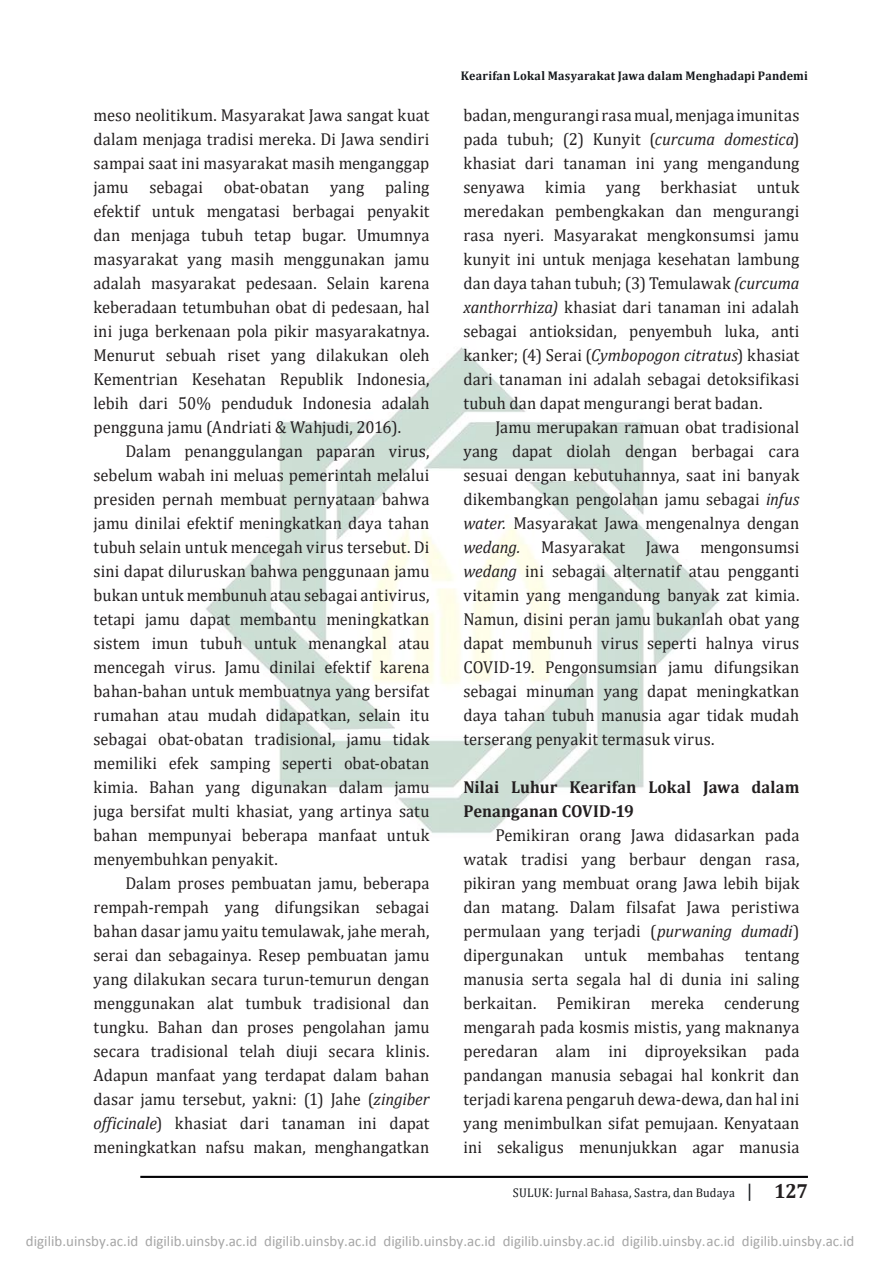
<style>
.page{position:relative;width:893px;height:1263px;background:#fff}
.page>*{position:absolute;margin:0;border:0;box-sizing:border-box;transform-origin:0 0}
.t1{font:17.4px/24px "Cambria";letter-spacing:.005em;color:#231f20;text-align:justify;scale:.95 1}
.t2{font:700 17.4px/24px "Cambria";letter-spacing:.01em;color:#231f20;scale:.95 1}
.t3{font:15px "Calibri";color:#a6a6a6}
.t4{font:700 12.6px "Cambria";letter-spacing:.02em;color:#15181c;scale:.95 1}
.t5{font:12.6px "Cambria";letter-spacing:.025em;color:#15181c;scale:.95 1}
.s1{font-style:italic}
.s2{font-size:18.9px}
.s3{font-weight:700;font-size:20.4px;color:#231f20}
</style>
<div class="page">
<img style="left:206px;top:347px;width:512px;height:486px">
<hr style="left:140px;top:1176px;width:668px;height:2px;background:#020205">
<p class="t1" style="left:94px;top:103px;width:355px">meso neolitikum. Masyarakat Jawa sangat kuat dalam menjaga tradisi mereka. Di Jawa sendiri sampai saat ini masyarakat masih menganggap jamu sebagai obat-obatan yang paling efektif untuk mengatasi berbagai penyakit dan menjaga tubuh tetap bugar. Umumnya masyarakat yang masih menggunakan jamu adalah masyarakat pedesaan. Selain karena keberadaan tetumbuhan obat di pedesaan, hal ini juga berkenaan pola pikir masyarakatnya.<br>Menurut sebuah riset yang dilakukan oleh Kementrian Kesehatan Republik Indonesia, lebih dari 50% penduduk Indonesia adalah pengguna jamu (Andriati &amp; Wahjudi, 2016).</p>
<p class="t1" style="left:94px;top:439px;width:355px;text-indent:32px">Dalam penanggulangan paparan virus, sebelum wabah ini meluas pemerintah melalui presiden pernah membuat pernyataan bahwa jamu dinilai efektif meningkatkan daya tahan tubuh selain untuk mencegah virus tersebut. Di sini dapat diluruskan bahwa penggunaan jamu bukan untuk membunuh atau sebagai antivirus, tetapi jamu dapat membantu meningkatkan sistem imun tubuh untuk menangkal atau mencegah virus. Jamu dinilai efektif karena bahan-bahan untuk membuatnya yang bersifat rumahan atau mudah didapatkan, selain itu sebagai obat-obatan tradisional, jamu tidak memiliki efek samping seperti obat-obatan kimia. Bahan yang digunakan dalam jamu juga bersifat multi khasiat, yang artinya satu bahan mempunyai beberapa manfaat untuk menyembuhkan penyakit.</p>
<p class="t1" style="left:94px;top:871px;width:355px;text-indent:32px">Dalam proses pembuatan jamu, beberapa rempah-rempah yang difungsikan sebagai bahan dasar jamu yaitu temulawak, jahe merah, serai dan sebagainya. Resep pembuatan jamu yang dilakukan secara turun-temurun dengan menggunakan alat tumbuk tradisional dan tungku. Bahan dan proses pengolahan jamu secara tradisional telah diuji secara klinis.<br>Adapun manfaat yang terdapat dalam bahan dasar jamu tersebut, yakni: (1) Jahe (<span class="s1">zingiber officinale</span>) khasiat dari tanaman ini dapat meningkatkan nafsu makan, menghangatkan</p>
<p class="t4" style="left:461px;top:66px;width:367px">Kearifan Lokal Masyarakat Jawa dalam Menghadapi Pandemi</p>
<p class="t1" style="left:463px;top:103px;width:355px">badan, mengurangi rasa mual, menjaga imunitas pada tubuh; (2) Kunyit (<span class="s1">curcuma domestica</span>) khasiat dari tanaman ini yang mengandung senyawa kimia yang berkhasiat untuk meredakan pembengkakan dan mengurangi rasa nyeri. Masyarakat mengkonsumsi jamu kunyit ini untuk menjaga kesehatan lambung dan daya tahan tubuh; (3) Temulawak <span class="s1">(curcuma xanthorrhiza)</span> khasiat dari tanaman ini adalah sebagai antioksidan, penyembuh luka, anti kanker; (4) Serai (<span class="s1">Cymbopogon citratus</span>) khasiat dari tanaman ini adalah sebagai detoksifikasi tubuh dan dapat mengurangi berat badan.</p>
<p class="t1" style="left:463px;top:415px;width:355px;text-indent:32px">Jamu merupakan ramuan obat tradisional yang dapat diolah dengan berbagai cara sesuai dengan kebutuhannya, saat ini banyak dikembangkan pengolahan jamu sebagai <span class="s1">infus water.</span> Masyarakat Jawa mengenalnya dengan <span class="s1">wedang.</span> Masyarakat Jawa mengonsumsi <span class="s1">wedang</span> ini sebagai alternatif atau pengganti vitamin yang mengandung banyak zat kimia.<br>Namun, disini peran jamu bukanlah obat yang dapat membunuh virus seperti halnya virus COVID-19. Pengonsumsian jamu difungsikan sebagai minuman yang dapat meningkatkan daya tahan tubuh manusia agar tidak mudah terserang penyakit termasuk virus.</p>
<p class="t2" style="left:463px;top:774px;width:355px">Nilai Luhur Kearifan Lokal Jawa dalam<br>Penanganan COVID-19</p>
<p class="t1" style="left:463px;top:823px;width:355px;text-indent:32px">Pemikiran orang Jawa didasarkan pada watak tradisi yang berbaur dengan rasa, pikiran yang membuat orang Jawa lebih bijak dan matang. Dalam filsafat Jawa peristiwa permulaan yang terjadi (<span class="s1">purwaning dumadi</span>) dipergunakan untuk membahas tentang manusia serta segala hal di dunia ini saling berkaitan. Pemikiran mereka cenderung mengarah pada kosmis mistis, yang maknanya peredaran alam ini diproyeksikan pada pandangan manusia sebagai hal konkrit dan terjadi karena pengaruh dewa-dewa, dan hal ini yang menimbulkan sifat pemujaan. Kenyataan ini sekaligus menunjukkan agar manusia</p>
<p class="t5" style="left:513px;top:1185px;width:312px">SULUK: Jurnal Bahasa, Sastra, dan Budaya <span class="s2">|</span> <span class="s3">127</span></p>
<p class="t3" style="left:26px;top:1235px;width:830px">digilib.uinsby.ac.id digilib.uinsby.ac.id digilib.uinsby.ac.id digilib.uinsby.ac.id digilib.uinsby.ac.id digilib.uinsby.ac.id digilib.uinsby.ac.id</p>
</div>
